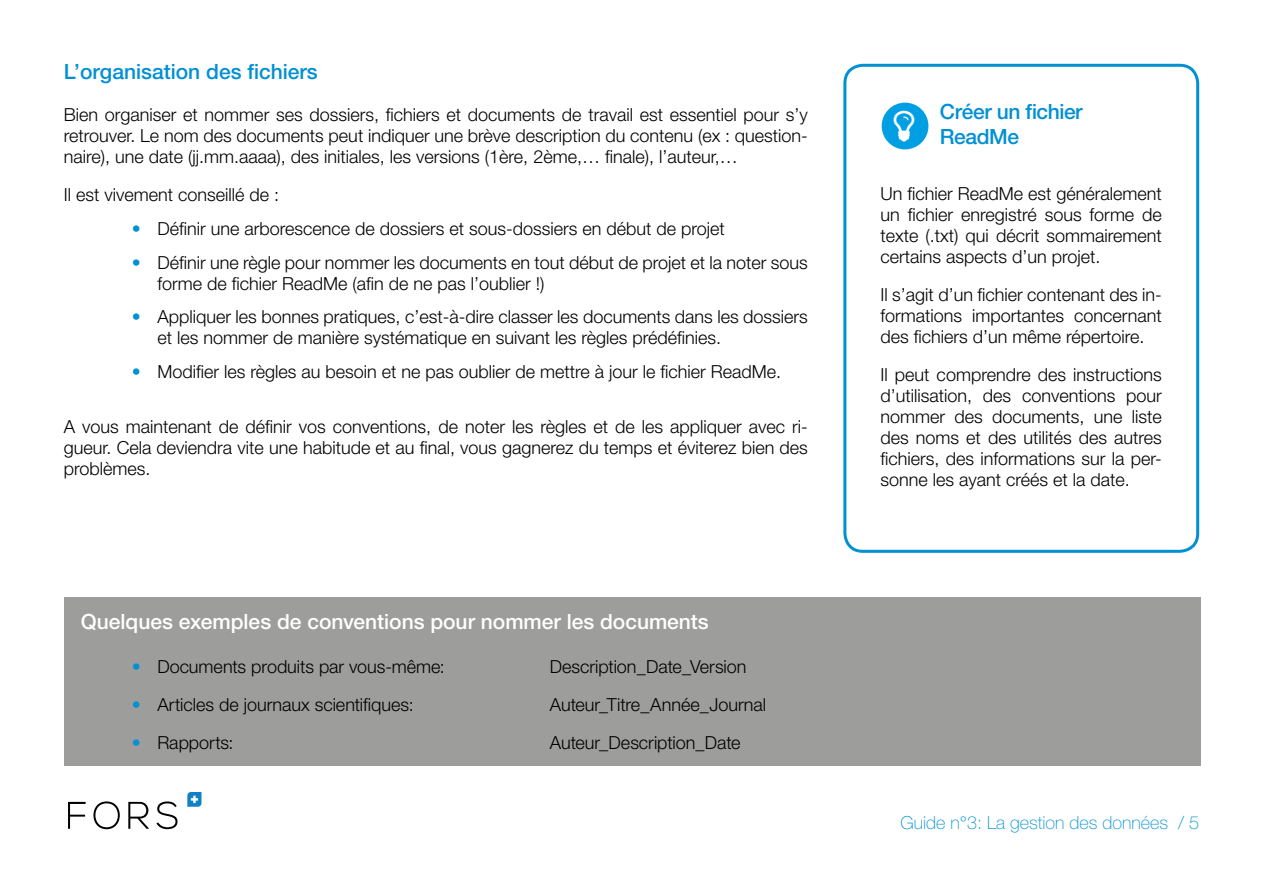
<style>
.page{position:relative;width:1263px;height:893px;background:#fff}
.page>*{position:absolute;margin:0;border:0;box-sizing:border-box;transform-origin:0 0}
.t1{font:500 21px "Helvetica Neue LT Std";color:#fff}
.t2{font:500 21px "Helvetica Neue LT Std";color:#0090d4}
.t3{font:500 21px/25.2px "Helvetica Neue LT Std";letter-spacing:-.02em;color:#0090d4}
.t4{font:300 18px/21px "Helvetica Neue LT Std";color:#000;text-align:justify}
.t5{font:100 18px "Helvetica Neue LT Std";color:#0090d4}
.s1{color:#0090d4}
</style>
<div class="page">
<div style="left:843px;top:64px;width:356px;height:489px;border:3px solid #0090d4;border-radius:18px"></div>
<div style="left:882px;top:103px;width:46px;height:46px;background:#009fe3;border-radius:50%"></div>
<svg style="left:68px;top:802px;width:18px;height:27px"></svg>
<svg style="left:93px;top:801px;width:27px;height:28px"></svg>
<svg style="left:128px;top:802px;width:21px;height:27px"></svg>
<svg style="left:156px;top:801px;width:21px;height:28px"></svg>
<svg style="left:187px;top:792px;width:14px;height:15px"></svg>
<div style="left:64px;top:597px;width:1136px;height:168px;background:#9d9d9c"></div>
<p class="t2" style="left:64px;top:59px;width:256px">L’organisation des fichiers</p>
<p class="t4" style="left:64px;top:104px;width:746px">Bien organiser et nommer ses dossiers, fichiers et documents de travail est essentiel pour s’y retrouver. Le nom des documents peut indiquer une brève description du contenu (ex : question&shy;naire), une date (jj.mm.aaaa), des initiales, les versions (1ère, 2ème,… finale), l’auteur,…</p>
<p class="t4" style="left:64px;top:184px;width:217px">Il est vivement conseillé de :</p>
<p class="t4" style="left:132px;top:218px;width:594px"><span class="s1">•</span> Définir une arborescence de dossiers et sous-dossiers en début de projet</p>
<p class="t4" style="left:157px;top:251px;width:652px;text-indent:-26px"><span class="s1">•</span> Définir une règle pour nommer les documents en tout début de projet et la noter sous forme de fichier ReadMe (afin de ne pas l’oublier !)</p>
<p class="t4" style="left:157px;top:306px;width:652px;text-indent:-26px"><span class="s1">•</span> Appliquer les bonnes pratiques, c’est-à-dire classer les documents dans les dossiers et les nommer de manière systématique en suivant les règles prédéfinies.</p>
<p class="t4" style="left:132px;top:361px;width:651px"><span class="s1">•</span> Modifier les règles au besoin et ne pas oublier de mettre à jour le fichier ReadMe.</p>
<p class="t4" style="left:64px;top:416px;width:746px">A vous maintenant de définir vos conventions, de noter les règles et de les appliquer avec ri&shy;gueur. Cela deviendra vite une habitude et au final, vous gagnerez du temps et éviterez bien des problèmes.</p>
<p class="t1" style="left:81px;top:609px;width:630px">Quelques exemples de conventions pour nommer les documents</p>
<p class="t4" style="left:132px;top:655px;width:315px"><span class="s1">•</span> Documents produits par vous-même:</p>
<p class="t4" style="left:550px;top:655px;width:198px">Description_Date_Version</p>
<p class="t4" style="left:132px;top:693px;width:283px"><span class="s1">•</span> Articles de journaux scientifiques:</p>
<p class="t4" style="left:550px;top:693px;width:218px">Auteur_Titre_Année_Journal</p>
<p class="t4" style="left:132px;top:731px;width:103px"><span class="s1">•</span> Rapports:</p>
<p class="t4" style="left:550px;top:731px;width:192px">Auteur_Description_Date</p>
<p class="t3" style="left:940px;top:99px;width:144px">Créer un fichier<br>ReadMe</p>
<p class="t4" style="left:880px;top:182px;width:283px">Un fichier ReadMe est généralement un fichier enregistré sous forme de texte (.txt) qui décrit sommairement certains aspects d’un projet.</p>
<p class="t4" style="left:880px;top:283px;width:283px">Il s’agit d’un fichier contenant des in&shy;formations importantes concernant des fichiers d’un même répertoire.</p>
<p class="t4" style="left:880px;top:363px;width:283px">Il peut comprendre des instructions d’utilisation, des conventions pour nommer des documents, une liste des noms et des utilités des autres fichiers, des informations sur la per&shy;sonne les ayant créés et la date.</p>
<p class="t5" style="left:900px;top:812px;width:300px">Guide n°3: La gestion des données / 5</p>
</div>
